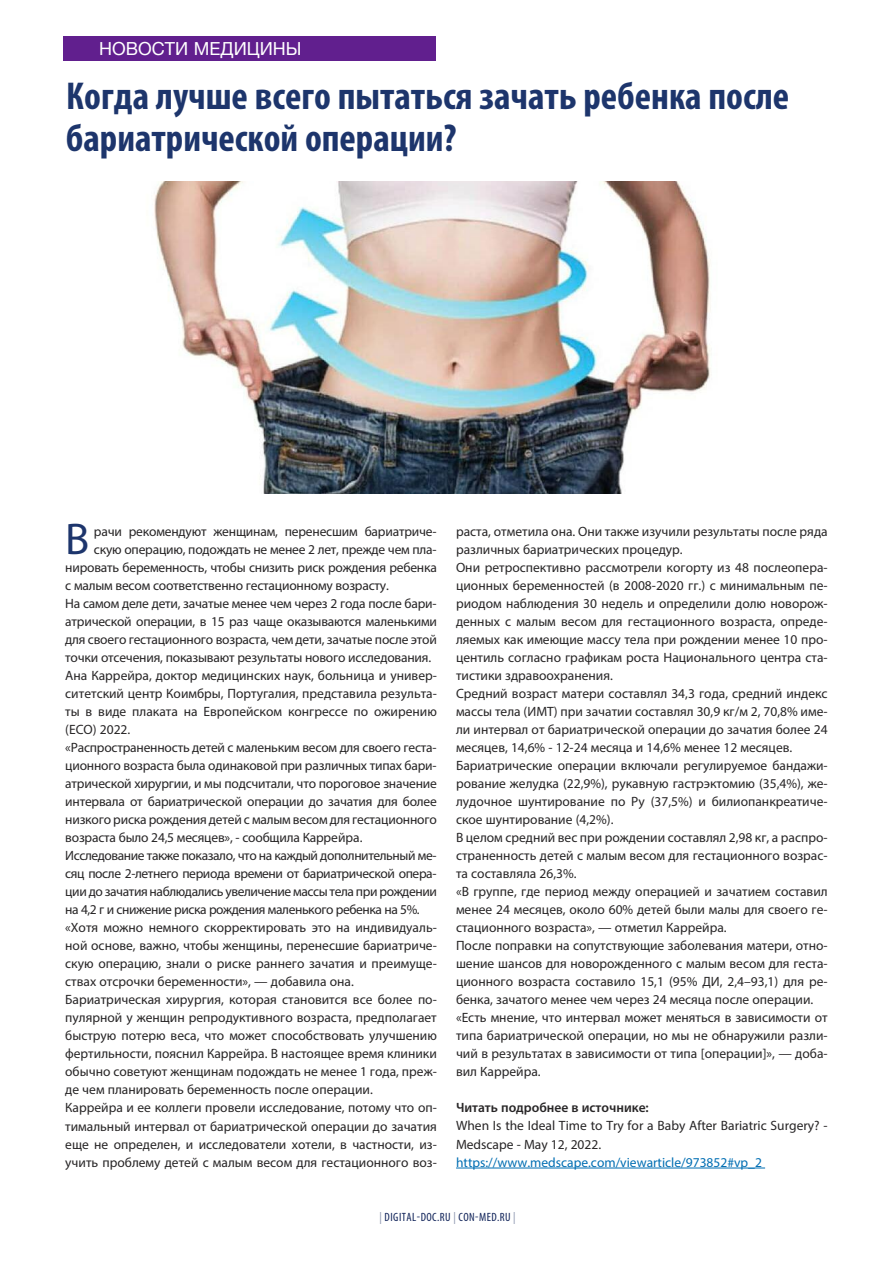
<style>
.page{position:relative;width:893px;height:1263px;background:#fff}
.page>*{position:absolute;margin:0;border:0;box-sizing:border-box;transform-origin:0 0}
.t1{font:44.7px "Myriad Pro";color:#1d356c}
.t2{font:700 condensed 39px/42px "Myriad Pro";color:#1d356c}
.t3{font:18px "Helvetica Neue";color:#fff}
.t4{font:13.5px/18px "Myriad Pro";color:#272526}
.t5{font:13.5px "Myriad Pro";letter-spacing:-.03em;color:#272526}
.t6{font:13.5px "Myriad Pro";color:#006eb3}
.t7{font:600 13.5px "Myriad Pro";color:#272526}
.t8{font:condensed 12px "Myriad Pro";letter-spacing:.04em;color:#11245a}
.s1{color:#8892ac}
</style>
<div class="page">
<hr style="left:456px;top:1168px;width:309px;height:1px;background:#006eb3">
<div style="left:64px;top:37px;width:372px;height:24px;background:#611f8e"></div>
<img style="left:154px;top:182px;width:557px;height:312px">
<h3 class="t3" style="left:99px;top:38px;width:204px">НОВОСТИ МЕДИЦИНЫ</h3>
<h2 class="t2" style="left:66px;top:78px;width:725px">Когда лучше всего пытаться зачать ребенка после бариатрической операции?</h2>
<h1 class="t1" style="left:65px;top:523px;width:26px">В</h1>
<p class="t4" style="left:94px;top:524px;width:344px">рачи рекомендуют женщинам, перенесшим бариатриче-</p>
<p class="t4" style="left:94px;top:542px;width:344px">скую операцию, подождать не менее 2 лет, прежде чем пла-</p>
<p class="t4" style="left:65px;top:560px;width:373px">нировать беременность, чтобы снизить риск рождения ребенка</p>
<p class="t4" style="left:65px;top:578px;width:325px">с малым весом соответственно гестационному возрасту.</p>
<p class="t4" style="left:65px;top:596px;width:373px">На самом деле дети, зачатые менее чем через 2 года после бари-</p>
<p class="t4" style="left:65px;top:614px;width:373px">атрической операции, в 15 раз чаще оказываются маленькими</p>
<p class="t4" style="left:65px;top:632px;width:373px">для своего гестационного возраста, чем дети, зачатые после этой</p>
<p class="t4" style="left:65px;top:650px;width:367px">точки отсечения, показывают результаты нового исследования.</p>
<p class="t4" style="left:65px;top:668px;width:373px">Ана Каррейра, доктор медицинских наук, больница и универ-</p>
<p class="t4" style="left:65px;top:686px;width:373px">ситетский центр Коимбры, Португалия, представила результа-</p>
<p class="t4" style="left:65px;top:704px;width:373px">ты в виде плаката на Европейском конгрессе по ожирению</p>
<p class="t4" style="left:65px;top:722px;width:67px">(ECO) 2022.</p>
<p class="t4" style="left:65px;top:740px;width:373px">«Распространенность детей с маленьким весом для своего геста-</p>
<p class="t4" style="left:65px;top:758px;width:373px">ционного возраста была одинаковой при различных типах бари-</p>
<p class="t4" style="left:65px;top:776px;width:373px">атрической хирургии, и мы подсчитали, что пороговое значение</p>
<p class="t4" style="left:65px;top:794px;width:373px">интервала от бариатрической операции до зачатия для более</p>
<p class="t4" style="left:65px;top:812px;width:373px">низкого риска рождения детей с малым весом для гестационного</p>
<p class="t4" style="left:65px;top:830px;width:299px">возраста было 24,5 месяцев», - сообщила Каррейра.</p>
<p class="t5" style="left:65px;top:851px;width:373px">Исследование также показало, что на каждый дополнительный ме-</p>
<p class="t5" style="left:65px;top:869px;width:373px">сяц после 2-летнего периода времени от бариатрической опера-</p>
<p class="t5" style="left:65px;top:887px;width:373px">ции до зачатия наблюдались увеличение массы тела при рождении</p>
<p class="t5" style="left:65px;top:905px;width:356px">на 4,2 г и снижение риска рождения маленького ребенка на 5%.</p>
<p class="t4" style="left:65px;top:920px;width:373px">«Хотя можно немного скорректировать это на индивидуаль-</p>
<p class="t4" style="left:65px;top:938px;width:373px">ной основе, важно, чтобы женщины, перенесшие бариатриче-</p>
<p class="t4" style="left:65px;top:956px;width:373px">скую операцию, знали о риске раннего зачатия и преимуще-</p>
<p class="t4" style="left:65px;top:974px;width:290px">ствах отсрочки беременности», — добавила она.</p>
<p class="t4" style="left:65px;top:992px;width:373px">Бариатрическая хирургия, которая становится все более по-</p>
<p class="t4" style="left:65px;top:1010px;width:373px">пулярной у женщин репродуктивного возраста, предполагает</p>
<p class="t4" style="left:65px;top:1028px;width:373px">быструю потерю веса, что может способствовать улучшению</p>
<p class="t4" style="left:65px;top:1046px;width:373px">фертильности, пояснил Каррейра. В настоящее время клиники</p>
<p class="t4" style="left:65px;top:1064px;width:373px">обычно советуют женщинам подождать не менее 1 года, преж-</p>
<p class="t4" style="left:65px;top:1082px;width:309px">де чем планировать беременность после операции.</p>
<p class="t4" style="left:65px;top:1100px;width:373px">Каррейра и ее коллеги провели исследование, потому что оп-</p>
<p class="t4" style="left:65px;top:1118px;width:373px">тимальный интервал от бариатрической операции до зачатия</p>
<p class="t4" style="left:65px;top:1136px;width:373px">еще не определен, и исследователи хотели, в частности, из-</p>
<p class="t4" style="left:65px;top:1154px;width:373px">учить проблему детей с малым весом для гестационного воз-</p>
<p class="t4" style="left:456px;top:524px;width:373px">раста, отметила она. Они также изучили результаты после ряда различных бариатрических процедур.<br>Они ретроспективно рассмотрели когорту из 48 послеопера&shy;ционных беременностей (в 2008-2020 гг.) с минимальным пе&shy;риодом наблюдения 30 недель и определили долю новорож&shy;денных с малым весом для гестационного возраста, опреде&shy;ляемых как имеющие массу тела при рождении менее 10 про&shy;центиль согласно графикам роста Национального центра ста&shy;тистики здравоохранения.<br>Средний возраст матери составлял 34,3 года, средний индекс массы тела (ИМТ) при зачатии составлял 30,9 кг/м 2, 70,8% име&shy;ли интервал от бариатрической операции до зачатия более 24 месяцев, 14,6% - 12-24 месяца и 14,6% менее 12 месяцев.<br>Бариатрические операции включали регулируемое бандажи&shy;рование желудка (22,9%), рукавную гастрэктомию (35,4%), же&shy;лудочное шунтирование по Ру (37,5%) и билиопанкреатиче&shy;ское шунтирование (4,2%).<br>В целом средний вес при рождении составлял 2,98 кг, а распро&shy;страненность детей с малым весом для гестационного возрас&shy;та составляла 26,3%.<br>«В группе, где период между операцией и зачатием составил менее 24 месяцев, около 60% детей были малы для своего ге&shy;стационного возраста», — отметил Каррейра.<br>После поправки на сопутствующие заболевания матери, отно&shy;шение шансов для новорожденного с малым весом для геста&shy;ционного возраста составило 15,1 (95% ДИ, 2,4–93,1) для ре&shy;бенка, зачатого менее чем через 24 месяца после операции. «Есть мнение, что интервал может меняться в зависимости от типа бариатрической операции, но мы не обнаружили разли&shy;чий в результатах в зависимости от типа [операции]», — доба&shy;вил Каррейра.</p>
<p class="t7" style="left:456px;top:1103px;width:194px">Читать подробнее в источнике:</p>
<p class="t4" style="left:456px;top:1118px;width:373px">When Is the Ideal Time to Try for a Baby After Bariatric Surgery? -<br>Medscape - May 12, 2022.</p>
<p class="t6" style="left:456px;top:1157px;width:307px">https://www.medscape.com/viewarticle/973852#vp_2</p>
<p class="t8" style="left:380px;top:1213px;width:138px"><span class="s1">|</span> DIGITAL-DOC.RU <span class="s1">|</span> CON-MED.RU <span class="s1">|</span></p>
</div>
